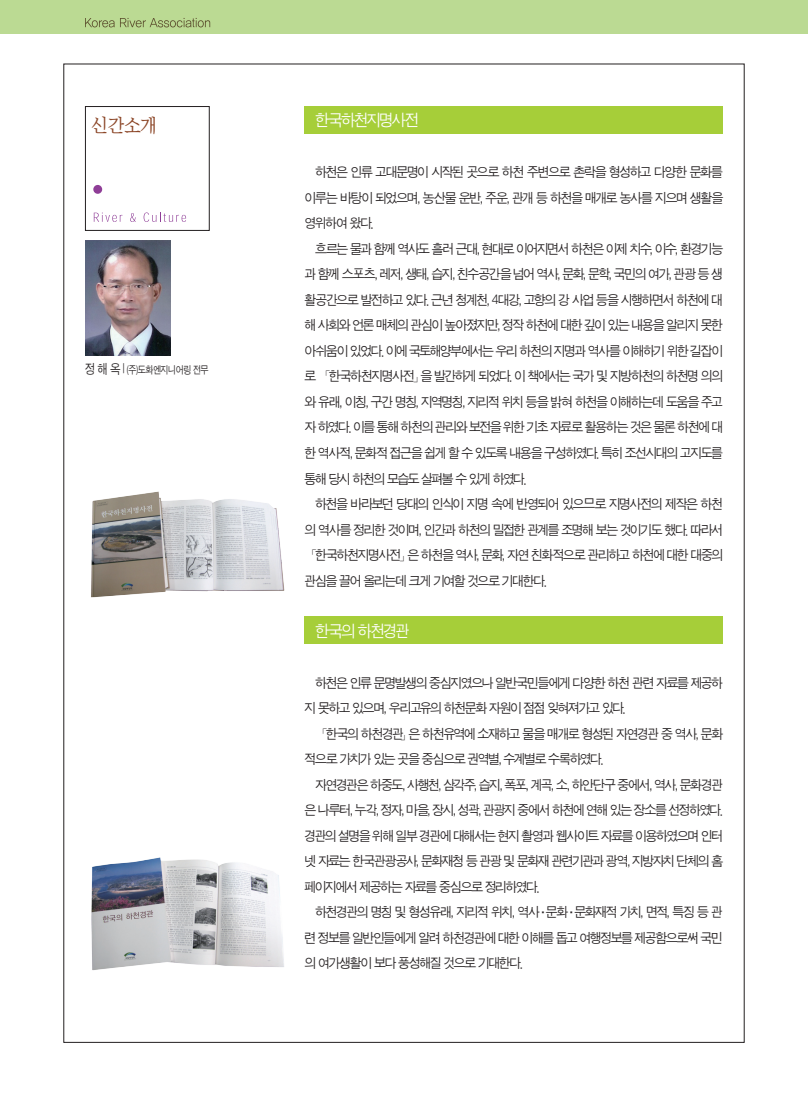
<style>
.page{position:relative;width:808px;height:1106px;background:#fff}
.page>*{position:absolute;margin:0;border:0;box-sizing:border-box;transform-origin:0 0}
.t1{font:19.5px "San Ns B";color:#8b4526;scale:.9 1}
.t2{font:16.5px "Sand Jg";letter-spacing:-.11em;color:#fff}
.t3{font:13.5px/25.5px "Sand Jg";letter-spacing:-.1em;color:#231f20;text-align:justify}
.t4{font:10.5px "Sand Jg";letter-spacing:-.05em;color:#231f20;scale:.85 1}
.s1{font-size:13.5px}
</style>
<div class="page">
<div style="left:0;top:0;width:808px;height:34px;background:#bbda93"></div>
<svg style="left:85px;top:18px;width:125px;height:9px"></svg>
<div style="left:305px;top:106px;width:418px;height:28px;background:#a6ce39"></div>
<div style="left:305px;top:616px;width:418px;height:28px;background:#a6ce39"></div>
<div style="left:85px;top:106px;width:124px;height:125px;border:1px solid #231f20"></div>
<svg style="left:94px;top:212px;width:28px;height:10px"></svg>
<svg style="left:130px;top:213px;width:6px;height:9px"></svg>
<svg style="left:144px;top:212px;width:42px;height:10px"></svg>
<div style="left:93px;top:185px;width:9px;height:9px;background:#8f3e97;border-radius:50%"></div>
<img style="left:91px;top:491px;width:194px;height:107px">
<img style="left:91px;top:857px;width:193px;height:114px">
<img style="left:86px;top:240px;width:85px;height:115px">
<h1 class="t1" style="left:92px;top:115px;width:74px">신간소개</h1>
<p class="t4" style="left:85px;top:364px;width:147px"><span class="s1">정 해 옥 |</span> (주)도화엔지니어링 전무</p>
<p class="t2" style="left:315px;top:112px;width:106px">한국하천지명사전</p>
<p class="t3" style="left:305px;top:160px;width:420px;text-indent:11px">하천은 인류 고대문명이 시작된 곳으로 하천 주변으로 촌락을 형성하고 다양한 문화를 이루는 바탕이 되었으며, 농산물 운반, 주운, 관개 등 하천을 매개로 농사를 지으며 생활을 영위하여 왔다.</p>
<p class="t3" style="left:305px;top:236px;width:420px;text-indent:11px">흐르는 물과 함께 역사도 흘러 근대, 현대로 이어지면서 하천은 이제 치수, 이수, 환경기능 과 함께 스포츠, 레저, 생태, 습지, 친수공간을 넘어 역사, 문화, 문학, 국민의 여가, 관광 등 생 활공간으로 발전하고 있다. 근년 청계천, 4대강, 고향의 강 사업 등을 시행하면서 하천에 대 해 사회와 언론 매체의 관심이 높아졌지만, 정작 하천에 대한 깊이 있는 내용을 알리지 못한 아쉬움이 있었다. 이에 국토해양부에서는 우리 하천의 지명과 역사를 이해하기 위한 길잡이 로 「한국하천지명사전」을 발간하게 되었다. 이 책에서는 국가 및 지방하천의 하천명 의의 와 유래, 이칭, 구간 명칭, 지역명칭, 지리적 위치 등을 밝혀 하천을 이해하는데 도움을 주고 자 하였다. 이를 통해 하천의 관리와 보전을 위한 기초 자료로 활용하는 것은 물론 하천에 대 한 역사적, 문화적 접근을 쉽게 할 수 있도록 내용을 구성하였다. 특히 조선시대의 고지도를 통해 당시 하천의 모습도 살펴볼 수 있게 하였다.</p>
<p class="t3" style="left:305px;top:491px;width:420px;text-indent:11px">하천을 바라보던 당대의 인식이 지명 속에 반영되어 있으므로 지명사전의 제작은 하천 의 역사를 정리한 것이며, 인간과 하천의 밀접한 관계를 조명해 보는 것이기도 했다. 따라서「한국하천지명사전」은 하천을 역사, 문화, 자연 친화적으로 관리하고 하천에 대한 대중의 관심을 끌어 올리는데 크게 기여할 것으로 기대한다.</p>
<p class="t2" style="left:315px;top:622px;width:96px">한국의 하천경관</p>
<p class="t3" style="left:305px;top:670px;width:420px;text-indent:11px">하천은 인류 문명발생의 중심지였으나 일반국민들에게 다양한 하천 관련 자료를 제공하 지 못하고 있으며, 우리고유의 하천문화 자원이 점점 잊혀져가고 있다.</p>
<p class="t3" style="left:305px;top:721px;width:420px;text-indent:11px">「한국의 하천경관」은 하천유역에 소재하고 물을 매개로 형성된 자연경관 중 역사, 문화 적으로 가치가 있는 곳을 중심으로 권역별, 수계별로 수록하였다.</p>
<p class="t3" style="left:305px;top:772px;width:420px;text-indent:11px">자연경관은 하중도, 사행천, 삼각주, 습지, 폭포, 계곡, 소, 하안단구 중에서, 역사, 문화경관 은 나루터, 누각, 정자, 마을, 장시, 성곽, 관광지 중에서 하천에 연해 있는 장소를 선정하였다. 경관의 설명을 위해 일부 경관에 대해서는 현지 촬영과 웹사이트 자료를 이용하였으며 인터 넷 자료는 한국관광공사, 문화재청 등 관광 및 문화재 관련기관과 광역, 지방자치 단체의 홈 페이지에서 제공하는 자료를 중심으로 정리하였다.</p>
<p class="t3" style="left:305px;top:899px;width:420px;text-indent:11px">하천경관의 명칭 및 형성유래, 지리적 위치, 역사·문화·문화재적 가치, 면적, 특징 등 관 련 정보를 일반인들에게 알려 하천경관에 대한 이해를 돕고 여행정보를 제공함으로써 국민 의 여가생활이 보다 풍성해질 것으로 기대한다.</p>
</div>
